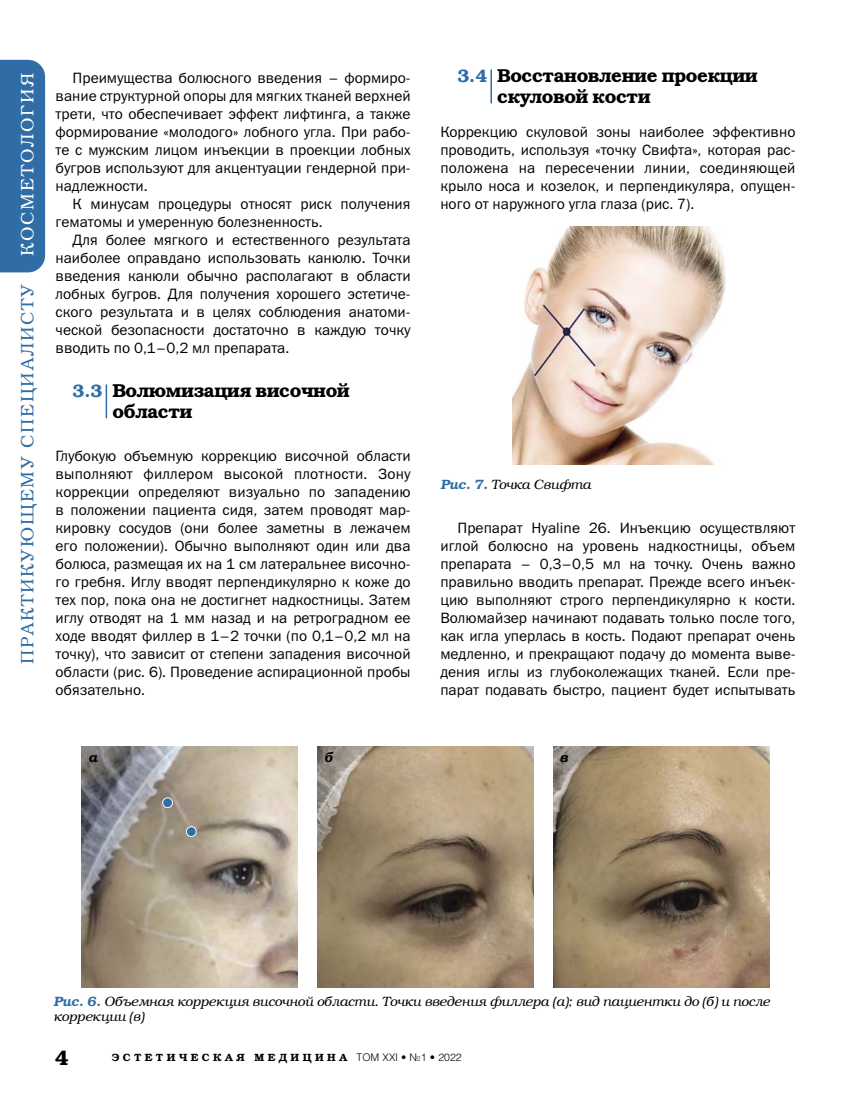
<style>
.page{position:relative;width:851px;height:1106px;background:#fff}
.page>*{position:absolute;margin:0;border:0;box-sizing:border-box;transform-origin:0 0}
.t1{font:700 21px "Bookman C";color:#000}
.t2{font:700 18.75px/21px "Bookman C";letter-spacing:-.02em;color:#000}
.t3{font:18px "Bookman C";letter-spacing:.1em;color:#306da6}
.t4{font:18px "Bookman C";letter-spacing:.1em;color:#fff}
.t5{font:15px/18px "Franklin Gothic Book C";color:#000;text-align:justify}
.t6{font:italic 13.5px/15px "Bookman C";color:#000}
.t7{font:italic 700 13.5px "Bookman C";color:#000}
.t8{font:700 10.5px "Bookman C";letter-spacing:.33em;color:#000}
.s1{font-size:18px;color:#306da6}
.s2{font-weight:700;color:#306da6}
.s3{font-family:"Helios Light C";font-weight:400}
</style>
<div class="page">
<div style="left:0;top:60px;width:45px;height:212px;background:#306da6"></div>
<hr style="left:106px;top:384px;width:1px;height:34px;background:#306da6">
<hr style="left:490px;top:70px;width:2px;height:33px;background:#306da6">
<img style="left:317px;top:746px;width:216px;height:241px">
<img style="left:553px;top:746px;width:215px;height:241px">
<img style="left:82px;top:746px;width:216px;height:241px">
<div style="left:186px;top:826px;width:10px;height:10px;background:#306da6;border-radius:50%"></div>
<div style="left:186px;top:826px;width:10px;height:11px;border:1px solid #fff;border-radius:50%"></div>
<div style="left:163px;top:798px;width:9px;height:9px;background:#306da6;border-radius:50%"></div>
<div style="left:162px;top:797px;width:11px;height:11px;border:1px solid #fff;border-radius:50%"></div>
<img style="left:512px;top:226px;width:213px;height:238px">
<p class="t4" style="left:20px;top:256px;width:184px;rotate:-90deg">КОСМЕТОЛОГИЯ</p>
<p class="t3" style="left:20px;top:664px;width:382px;rotate:-90deg">ПРАКТИКУЮЩЕМУ СПЕЦИАЛИСТУ</p>
<p class="t5" style="left:55px;top:70px;width:356px;text-indent:17px">Преимущества болюсного введения – формиро&shy;вание структурной опоры для мягких тканей верхней трети, что обеспечивает эффект лифтинга, а также формирование «молодого» лобного угла. При рабо&shy;те с мужским лицом инъекции в проекции лобных бугров используют для акцентуации гендерной при&shy;надлежности.</p>
<p class="t5" style="left:55px;top:196px;width:356px;text-indent:17px">К минусам процедуры относят риск получения гематомы и умеренную болезненность.</p>
<p class="t5" style="left:55px;top:232px;width:356px;text-indent:17px">Для более мягкого и естественного результата наиболее оправдано использовать канюлю. Точки введения канюли обычно располагают в области лобных бугров. Для получения хорошего эстетиче&shy;ского результата и в целях соблюдения анатоми&shy;ческой безопасности достаточно в каждую точку вводить по 0,1–0,2 мл препарата.</p>
<p class="t2" style="left:112px;top:382px;width:239px;text-indent:-40px"><span class="s1">3.3</span> Волюмизация височной области</p>
<p class="t5" style="left:56px;top:448px;width:356px">Глубокую объемную коррекцию височной области выполняют филлером высокой плотности. Зону коррекции определяют визуально по западению в положении пациента сидя, затем проводят мар&shy;кировку сосудов (они более заметны в лежачем его положении). Обычно выполняют один или два болюса, размещая их на 1 см латеральнее височно&shy;го гребня. Иглу вводят перпендикулярно к коже до тех пор, пока она не достигнет надкостницы. Затем иглу отводят на 1 мм назад и на ретроградном ее ходе вводят филлер в 1–2 точки (по 0,1–0,2 мл на точку), что зависит от степени западения височной области (рис. 6). Проведение аспирационной пробы обязательно.</p>
<p class="t2" style="left:497px;top:67px;width:262px;text-indent:-40px"><span class="s1">3.4</span> Восстановление проекции скуловой кости</p>
<p class="t5" style="left:440px;top:124px;width:356px">Коррекцию скуловой зоны наиболее эффективно проводить, используя «точку Свифта», которая рас&shy;положена на пересечении линии, соединяющей крыло носа и козелок, и перпендикуляра, опущен&shy;ного от наружного угла глаза (рис. 7).</p>
<p class="t6" style="left:440px;top:478px;width:152px"><span class="s2">Рис. 7.</span> Точка Свифта</p>
<p class="t5" style="left:440px;top:520px;width:356px;text-indent:17px">Препарат Hyaline 26. Инъекцию осуществляют иглой болюсно на уровень надкостницы, объем препарата – 0,3–0,5 мл на точку. Очень важно правильно вводить препарат. Прежде всего инъек&shy;цию выполняют строго перпендикулярно к кости.<br>Волюмайзер начинают подавать только после того, как игла уперлась в кость. Подают препарат очень медленно, и прекращают подачу до момента выве&shy;дения иглы из глубоколежащих тканей. Если пре&shy;парат подавать быстро, пациент будет испытывать</p>
<p class="t7" style="left:88px;top:752px;width:11px">а</p>
<p class="t7" style="left:324px;top:752px;width:10px">б</p>
<p class="t7" style="left:559px;top:752px;width:10px">в</p>
<p class="t6" style="left:53px;top:994px;width:717px"><span class="s2">Рис. 6.</span> Объемная коррекция височной области. Точки введения филлера (а); вид пациентки до (б) и после коррекции (в)</p>
<h1 class="t1" style="left:55px;top:1049px;width:15px">4</h1>
<p class="t8" style="left:112px;top:1053px;width:351px">ЭСТЕТИЧЕСКАЯ МЕДИЦИНА <span class="s3">ТОМ XXI • №1 • 2022</span></p>
</div>
